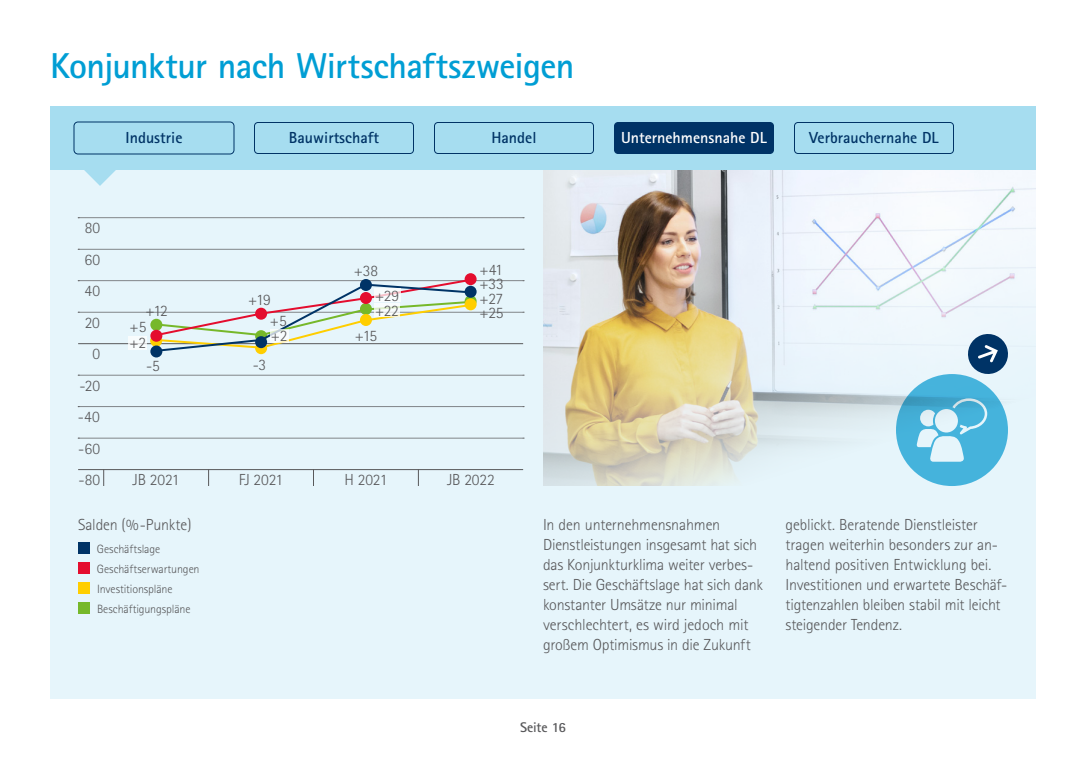
<style>
.page{position:relative;width:1086px;height:768px;background:#fff}
.page>*{position:absolute;margin:0;border:0;box-sizing:border-box;transform-origin:0 0}
.Headline_Kategorie_2{font:700 36px "Rotis Sans Serif";letter-spacing:-.015em;color:#009ed4}
.Fliesstext_10_pt_tit{font:300 16px/20px "Rotis Sans Serif";letter-spacing:-.01em;color:#58585a}
.t1{font:700 16px "Rotis Sans Serif";color:#036}
.t2{font:700 16px "Rotis Sans Serif";color:#fff}
.Headline_Kategorie_2-2{font:700 14px "Rotis Sans Serif";letter-spacing:-.02em;color:#58585a}
.Fliesstext_10_pt_tit-2{font:300 12px "Rotis Sans Serif";letter-spacing:-.01em;color:#58585a}
</style>
<div class="page">
<div style="left:50px;top:107px;width:986px;height:591px;background:#e6f5fb"></div>
<div style="left:50px;top:106px;width:986px;height:64px;background:#a6ddf0"></div>
<svg style="left:84px;top:170px;width:32px;height:16px"></svg>
<svg style="left:78px;top:218px;width:446px;height:1px"></svg>
<hr style="left:78px;top:469px;width:445px;height:1px;background:#58585a">
<svg style="left:78px;top:438px;width:446px;height:1px"></svg>
<svg style="left:78px;top:406px;width:446px;height:1px"></svg>
<svg style="left:78px;top:375px;width:446px;height:1px"></svg>
<svg style="left:78px;top:249px;width:446px;height:1px"></svg>
<svg style="left:103px;top:470px;width:1px;height:16px"></svg>
<svg style="left:208px;top:470px;width:1px;height:16px"></svg>
<svg style="left:313px;top:470px;width:1px;height:16px"></svg>
<svg style="left:418px;top:470px;width:1px;height:16px"></svg>
<img style="left:543px;top:170px;width:493px;height:316px">
<div style="left:254px;top:122px;width:160px;height:32px;border:1px solid #036;border-radius:4px"></div>
<div style="left:74px;top:122px;width:160px;height:32px;border:1px solid #036;border-radius:4px"></div>
<div style="left:434px;top:122px;width:160px;height:32px;border:1px solid #036;border-radius:4px"></div>
<div style="left:614px;top:122px;width:160px;height:32px;background:#036;border-radius:4px"></div>
<div style="left:794px;top:122px;width:160px;height:32px;border:1px solid #036;border-radius:4px"></div>
<div style="left:78px;top:542px;width:12px;height:12px;background:#036"></div>
<div style="left:78px;top:562px;width:12px;height:12px;background:#e40d2e"></div>
<div style="left:78px;top:582px;width:12px;height:12px;background:#ffce00"></div>
<div style="left:78px;top:602px;width:12px;height:12px;background:#76b82a"></div>
<svg style="left:896px;top:331px;width:115px;height:155px"></svg>
<div style="left:465px;top:273px;width:12px;height:12px;background:#e40d2e;border-radius:50%"></div>
<div style="left:150px;top:345px;width:12px;height:12px;background:#036;border-radius:50%"></div>
<svg style="left:78px;top:278px;width:446px;height:75px"></svg>
<svg style="left:374px;top:289px;width:26px;height:13px"></svg>
<svg style="left:374px;top:304px;width:26px;height:13px"></svg>
<svg style="left:270px;top:329px;width:18px;height:13px"></svg>
<svg style="left:129px;top:336px;width:18px;height:13px"></svg>
<p class="Headline_Kategorie_2" style="left:50px;top:44px;width:526px">Konjunktur nach Wirtschaftszweigen</p>
<p class="t1" style="left:126px;top:128px;width:58px">Industrie</p>
<p class="t1" style="left:289px;top:128px;width:92px">Bauwirtschaft</p>
<p class="t1" style="left:491px;top:128px;width:47px">Handel</p>
<p class="t2" style="left:621px;top:128px;width:147px">Unternehmensnahe DL</p>
<p class="t1" style="left:809px;top:128px;width:131px">Verbrauchernahe DL</p>
<p class="Fliesstext_10_pt_tit" style="left:85px;top:218px;width:17px">80</p>
<p class="Fliesstext_10_pt_tit" style="left:84px;top:250px;width:17px">60</p>
<p class="Fliesstext_10_pt_tit" style="left:84px;top:281px;width:17px">40</p>
<p class="Fliesstext_10_pt_tit" style="left:85px;top:313px;width:17px">20</p>
<p class="Fliesstext_10_pt_tit" style="left:92px;top:344px;width:9px">0</p>
<p class="Fliesstext_10_pt_tit" style="left:80px;top:376px;width:22px">-20</p>
<p class="Fliesstext_10_pt_tit" style="left:78px;top:407px;width:24px">-40</p>
<p class="Fliesstext_10_pt_tit" style="left:78px;top:439px;width:23px">-60</p>
<p class="Fliesstext_10_pt_tit" style="left:79px;top:470px;width:23px">-80</p>
<p class="Fliesstext_10_pt_tit" style="left:145px;top:301px;width:24px">+12</p>
<p class="Fliesstext_10_pt_tit" style="left:130px;top:317px;width:18px">+5</p>
<p class="Fliesstext_10_pt_tit" style="left:130px;top:333px;width:18px">+2</p>
<p class="Fliesstext_10_pt_tit" style="left:146px;top:356px;width:15px">-5</p>
<p class="Fliesstext_10_pt_tit" style="left:248px;top:289px;width:24px">+19</p>
<p class="Fliesstext_10_pt_tit" style="left:270px;top:310px;width:18px">+5</p>
<p class="Fliesstext_10_pt_tit" style="left:271px;top:326px;width:18px">+2</p>
<p class="Fliesstext_10_pt_tit" style="left:253px;top:355px;width:15px">-3</p>
<p class="Fliesstext_10_pt_tit" style="left:354px;top:261px;width:26px">+38</p>
<p class="Fliesstext_10_pt_tit" style="left:480px;top:259px;width:25px">+41</p>
<p class="Fliesstext_10_pt_tit" style="left:480px;top:273px;width:26px">+33</p>
<p class="Fliesstext_10_pt_tit" style="left:480px;top:288px;width:25px">+27</p>
<p class="Fliesstext_10_pt_tit" style="left:480px;top:303px;width:25px">+25</p>
<p class="Fliesstext_10_pt_tit" style="left:355px;top:325px;width:24px">+15</p>
<p class="Fliesstext_10_pt_tit" style="left:375px;top:285px;width:26px">+29</p>
<p class="Fliesstext_10_pt_tit" style="left:375px;top:301px;width:25px">+22</p>
<p class="Fliesstext_10_pt_tit" style="left:133px;top:470px;width:49px">JB 2021</p>
<p class="Fliesstext_10_pt_tit" style="left:239px;top:470px;width:46px">FJ 2021</p>
<p class="Fliesstext_10_pt_tit" style="left:344px;top:470px;width:45px">H 2021</p>
<p class="Fliesstext_10_pt_tit" style="left:447px;top:470px;width:49px">JB 2022</p>
<p class="Fliesstext_10_pt_tit" style="left:78px;top:515px;width:115px">Salden (%-Punkte)</p>
<p class="Fliesstext_10_pt_tit-2" style="left:97px;top:542px;width:65px">Geschäftslage</p>
<p class="Fliesstext_10_pt_tit-2" style="left:97px;top:562px;width:104px">Geschäftserwartungen</p>
<p class="Fliesstext_10_pt_tit-2" style="left:97px;top:582px;width:77px">Investitionspläne</p>
<p class="Fliesstext_10_pt_tit-2" style="left:97px;top:602px;width:95px">Beschäftigungspläne</p>
<p class="Fliesstext_10_pt_tit" style="left:543px;top:515px;width:222px">In den unternehmensnahmen Dienstleistungen insgesamt hat sich das Konjunkturklima weiter verbes&shy;sert. Die Geschäftslage hat sich dank konstanter Umsätze nur minimal verschlechtert, es wird jedoch mit großem Optimismus in die Zukunft</p>
<p class="Fliesstext_10_pt_tit" style="left:786px;top:515px;width:223px">geblickt. Beratende Dienstleister tragen weiterhin besonders zur an&shy;haltend positiven Entwicklung bei.<br>Investitionen und erwartete Beschäf&shy;tigtenzahlen bleiben stabil mit leicht steigender Tendenz.</p>
<p class="Headline_Kategorie_2-2" style="left:520px;top:718px;width:47px">Seite 16</p>
</div>
